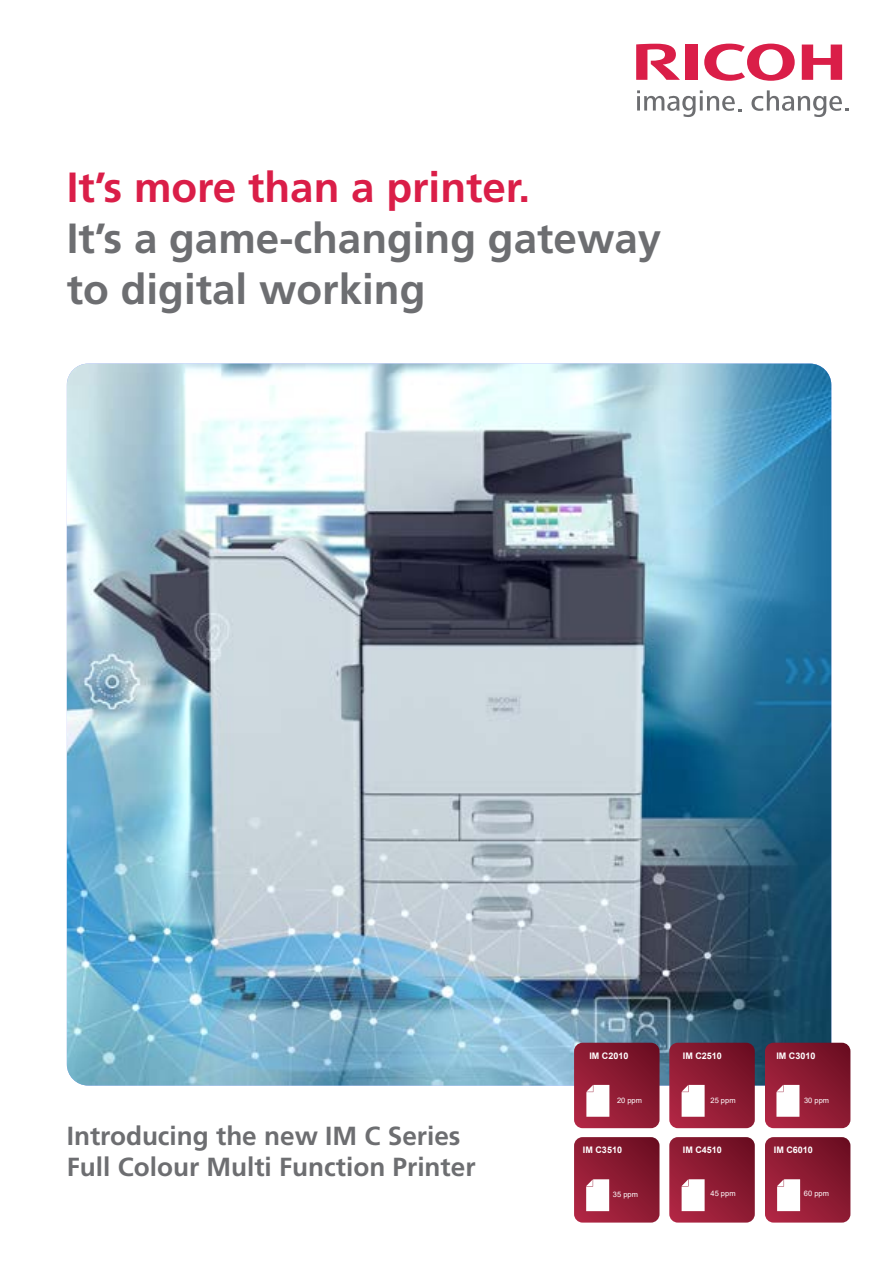
<style>
.page{position:relative;width:893px;height:1263px;background:#fff}
.page>*{position:absolute;margin:0;border:0;box-sizing:border-box;transform-origin:0 0}
.t1{font:700 42.15px/50.6px "Frutiger LT Pro";color:#6d6e71}
.t2{font:700 42.15px "Frutiger LT Pro";color:#da1e48}
.t3{font:700 26.1px/31.3px "Frutiger LT Pro";color:#6d6e71}
.t4{font:700 9px "Arial";color:#fff}
.t5{font:7.5px "Arial";color:#fff}
</style>
<div class="page">
<img style="left:67px;top:364px;width:764px;height:721px">
<svg style="left:669px;top:1137px;width:86px;height:85px;background:#983348"></svg>
<svg style="left:574px;top:1043px;width:85px;height:85px;background:#973247"></svg>
<svg style="left:669px;top:1043px;width:86px;height:85px;background:#973247"></svg>
<svg style="left:765px;top:1043px;width:85px;height:85px;background:#973147"></svg>
<svg style="left:574px;top:1137px;width:85px;height:85px;background:#983247"></svg>
<svg style="left:765px;top:1137px;width:85px;height:85px;background:#983247"></svg>
<svg style="left:704px;top:44px;width:91px;height:37px"></svg>
<svg style="left:802px;top:45px;width:40px;height:35px"></svg>
<div style="left:685px;top:45px;width:12px;height:35px;background:#da1e48"></div>
<svg style="left:636px;top:44px;width:44px;height:36px"></svg>
<svg style="left:637px;top:90px;width:104px;height:27px"></svg>
<svg style="left:751px;top:90px;width:97px;height:27px"></svg>
<h1 class="t2" style="left:67px;top:163px;width:465px">It’s more than a printer.</h1>
<h1 class="t1" style="left:67px;top:213px;width:596px">It’s a game-changing gateway to digital working</h1>
<p class="t3" style="left:67px;top:1120px;width:410px">Introducing the new IM C Series<br>Full Colour Multi Function Printer</p>
<p class="t4" style="left:589px;top:1049px;width:41px">IM C2010</p>
<p class="t5" style="left:617px;top:1095px;width:27px">20 ppm</p>
<p class="t4" style="left:583px;top:1144px;width:41px">IM C3510</p>
<p class="t5" style="left:613px;top:1189px;width:27px">35 ppm</p>
<p class="t4" style="left:683px;top:1049px;width:41px">IM C2510</p>
<p class="t5" style="left:711px;top:1095px;width:27px">25 ppm</p>
<p class="t4" style="left:683px;top:1143px;width:41px">IM C4510</p>
<p class="t5" style="left:711px;top:1188px;width:27px">45 ppm</p>
<p class="t4" style="left:776px;top:1049px;width:41px">IM C3010</p>
<p class="t5" style="left:804px;top:1095px;width:27px">30 ppm</p>
<p class="t4" style="left:774px;top:1143px;width:41px">IM C6010</p>
<p class="t5" style="left:804px;top:1188px;width:27px">60 ppm</p>
</div>
